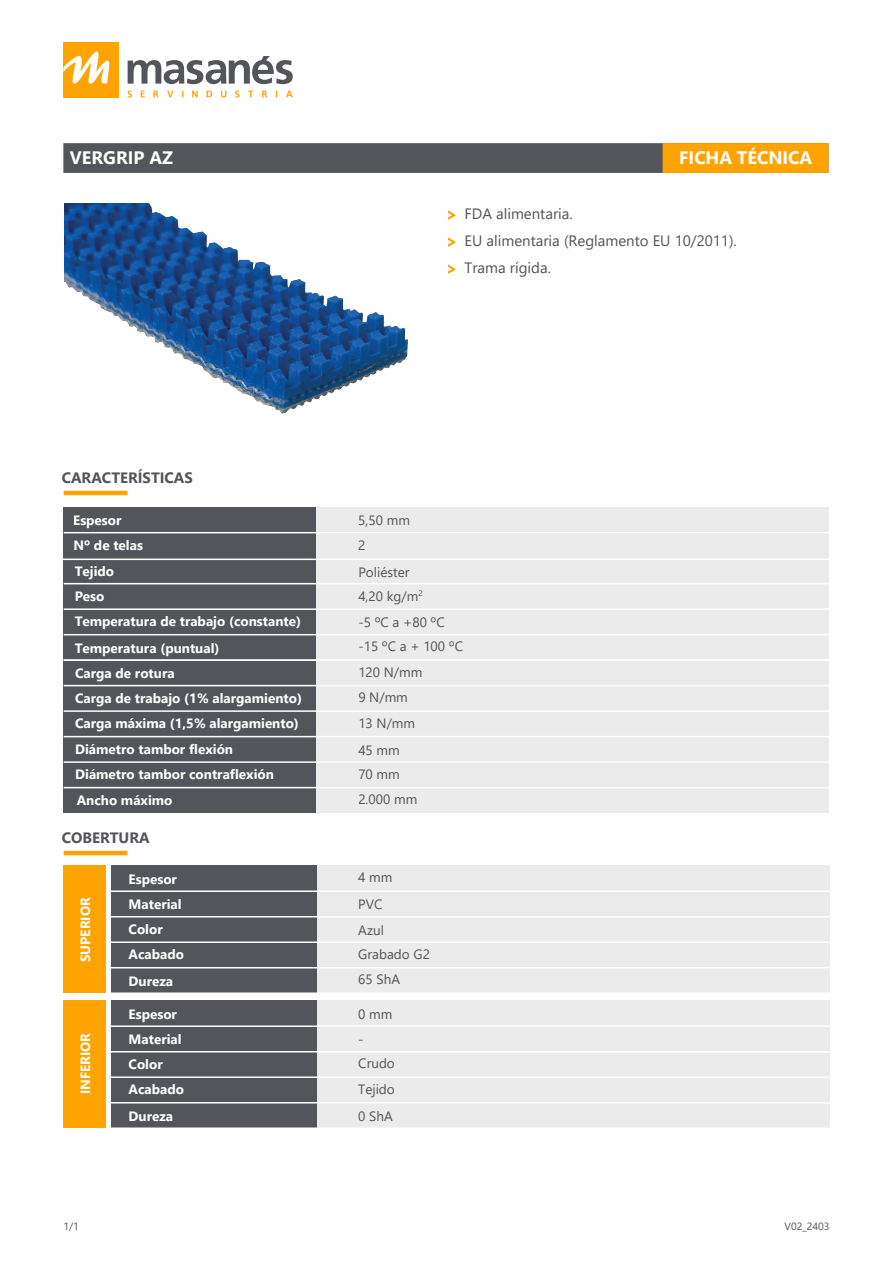
<style>
.page{position:relative;width:893px;height:1263px;background:#fff}
.page>*{position:absolute;margin:0;border:0;box-sizing:border-box;transform-origin:0 0}
.t1{font:700 18px "Segoe UI";color:#fff}
.t2{font:15px/27px "Segoe UI";color:#535355}
.t3{font:700 15px "Segoe UI";color:#54555a}
.t4{font:700 13.5px/25px "Segoe UI";color:#fff}
.t5{font:13.5px/26.2px "Segoe UI";color:#535355}
.t6{font:10.5px "Segoe UI";color:#535355}
</style>
<div class="page">
<div style="left:64px;top:507px;width:765px;height:306px;background:#ebebec"></div>
<div style="left:111px;top:865px;width:718px;height:128px;background:#ebebec"></div>
<div style="left:111px;top:1000px;width:718px;height:128px;background:#ebebec"></div>
<div style="left:63px;top:507px;width:253px;height:305px;background:#54555a"></div>
<div style="left:111px;top:866px;width:206px;height:127px;background:#54555a"></div>
<div style="left:111px;top:1000px;width:206px;height:128px;background:#54555a"></div>
<div style="left:63px;top:143px;width:765px;height:30px;background:#54555a"></div>
<div style="left:663px;top:143px;width:165px;height:30px;background:#ffa300"></div>
<div style="left:63px;top:42px;width:55px;height:55px;background:#ffa300"></div>
<svg style="left:63px;top:51px;width:46px;height:33px"></svg>
<svg style="left:128px;top:56px;width:165px;height:28px"></svg>
<svg style="left:128px;top:91px;width:165px;height:7px"></svg>
<hr style="left:64px;top:491px;width:63px;height:4px;background:#ffa300">
<div style="left:64px;top:865px;width:42px;height:128px;background:#ffa300"></div>
<hr style="left:109px;top:890px;width:740px;height:2px;background:#fff">
<hr style="left:109px;top:916px;width:740px;height:1px;background:#fff">
<hr style="left:109px;top:941px;width:740px;height:2px;background:#fff">
<hr style="left:109px;top:967px;width:740px;height:1px;background:#fff">
<hr style="left:109px;top:992px;width:740px;height:2px;background:#fff">
<hr style="left:64px;top:685px;width:785px;height:1px;background:#fff">
<hr style="left:64px;top:710px;width:785px;height:2px;background:#fff">
<hr style="left:64px;top:736px;width:785px;height:1px;background:#fff">
<hr style="left:64px;top:761px;width:785px;height:2px;background:#fff">
<hr style="left:64px;top:787px;width:785px;height:1px;background:#fff">
<hr style="left:64px;top:532px;width:785px;height:1px;background:#fff">
<hr style="left:64px;top:583px;width:785px;height:1px;background:#fff">
<hr style="left:64px;top:608px;width:785px;height:2px;background:#fff">
<hr style="left:64px;top:634px;width:785px;height:1px;background:#fff">
<hr style="left:64px;top:659px;width:785px;height:2px;background:#fff">
<hr style="left:62px;top:559px;width:786px;height:1px;background:#fff">
<hr style="left:64px;top:851px;width:63px;height:4px;background:#ffa300">
<div style="left:64px;top:1000px;width:42px;height:128px;background:#ffa300"></div>
<hr style="left:109px;top:1025px;width:740px;height:2px;background:#fff">
<hr style="left:109px;top:1051px;width:740px;height:1px;background:#fff">
<hr style="left:109px;top:1076px;width:740px;height:2px;background:#fff">
<hr style="left:109px;top:1102px;width:740px;height:1px;background:#fff">
<hr style="left:109px;top:1127px;width:740px;height:2px;background:#fff">
<svg style="left:448px;top:210px;width:8px;height:10px"></svg>
<svg style="left:448px;top:237px;width:8px;height:10px"></svg>
<svg style="left:448px;top:264px;width:8px;height:10px"></svg>
<img style="left:64px;top:203px;width:344px;height:211px">
<h1 class="t1" style="left:70px;top:140px;width:105px">VERGRIP AZ</h1>
<h1 class="t1" style="left:679px;top:141px;width:134px">FICHA TÉCNICA</h1>
<p class="t2" style="left:464px;top:199px;width:274px">FDA alimentaria.<br>EU alimentaria (Reglamento EU 10/2011).<br>Trama rígida.</p>
<p class="t3" style="left:62px;top:463px;width:133px">CARACTERÍSTICAS</p>
<p class="t4" style="left:73px;top:506px;width:50px">Espesor</p>
<p class="t4" style="left:73px;top:532px;width:229px">Nº de telas<br>Tejido<br>Peso<br>Temperatura de trabajo (constante)</p>
<p class="t4" style="left:75px;top:634px;width:146px">Temperatura (puntual)</p>
<p class="t4" style="left:75px;top:659px;width:228px">Carga de rotura<br>Carga de trabajo (1% alargamiento)<br>Carga máxima (1,5% alargamiento)<br>Diámetro tambor flexión<br>Diámetro tambor contraflexión<br>Ancho máximo</p>
<p class="t3" style="left:62px;top:823px;width:90px">COBERTURA</p>
<p class="t4" style="left:72px;top:962px;width:67px;rotate:-90deg">SUPERIOR</p>
<p class="t4" style="left:72px;top:1094px;width:63px;rotate:-90deg">INFERIOR</p>
<p class="t4" style="left:129px;top:865px;width:55px">Espesor<br>Material<br>Color</p>
<p class="t4" style="left:129px;top:940px;width:57px;line-height:26.5px">Acabado<br>Dureza</p>
<p class="t4" style="left:129px;top:1000px;width:57px">Espesor<br>Material<br>Color<br>Acabado</p>
<p class="t4" style="left:129px;top:1102px;width:46px">Dureza</p>
<p class="t5" style="left:358px;top:505px;width:53px">5,50 mm<br>2<br>Poliéster</p>
<p class="t5" style="left:358px;top:581px;width:88px;line-height:26.7px">4,20 kg/m<sup>2<br></sup>-5 ºC a +80 ºC</p>
<p class="t5" style="left:358px;top:658px;width:66px;line-height:25.5px">120 N/mm<br>9 N/mm</p>
<p class="t5" style="left:358px;top:632px;width:106px">-15 ºC a + 100 ºC</p>
<p class="t5" style="left:358px;top:709px;width:58px">13 N/mm</p>
<p class="t5" style="left:358px;top:737px;width:43px;line-height:24px">45 mm<br>70 mm</p>
<p class="t5" style="left:358px;top:785px;width:60px">2.000 mm</p>
<p class="t5" style="left:358px;top:863px;width:36px;line-height:26.7px">4 mm<br>PVC</p>
<p class="t5" style="left:358px;top:917px;width:73px;line-height:24px">Azul<br>Grabado G2</p>
<p class="t5" style="left:358px;top:965px;width:43px">65 ShA</p>
<p class="t5" style="left:358px;top:1000px;width:36px;line-height:25.2px">0 mm -</p>
<p class="t5" style="left:358px;top:1049px;width:38px">Crudo</p>
<p class="t5" style="left:358px;top:1075px;width:38px">Tejido</p>
<p class="t5" style="left:358px;top:1101px;width:36px">0 ShA</p>
<p class="t6" style="left:63px;top:1216px;width:17px">1/1</p>
<p class="t6" style="left:784px;top:1216px;width:47px">V02_2403</p>
</div>
